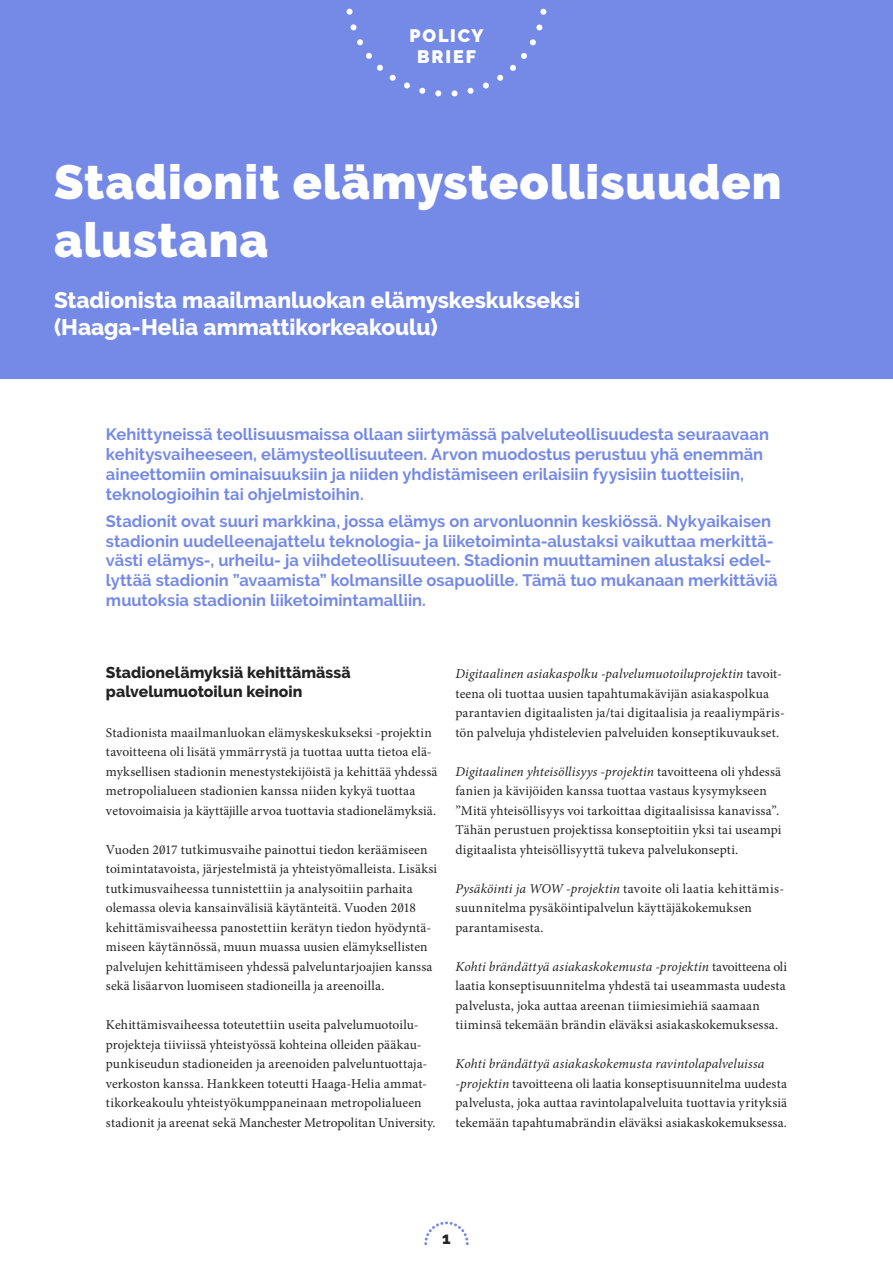
<style>
.page{position:relative;width:893px;height:1263px;background:#fff}
.page>*{position:absolute;margin:0;border:0;box-sizing:border-box;transform-origin:0 0}
.t1{font:900 48px/57.6px "Raleway";letter-spacing:.02em;color:#fff}
.t2{font:800 22.5px/27px "Raleway";color:#fff}
.t3{font:900 18px/21.6px "Raleway";letter-spacing:.105em;color:#fff;text-align:center}
.t4{font:700 16.5px/19.8px "Raleway";color:#758ae8}
.t5{font:800 16.5px "Raleway";color:#232323}
.t6{font:800 15.75px/18.9px "Raleway";letter-spacing:.005em;color:#232323}
.t7{font:13.5px/19.5px "Minion Pro";letter-spacing:.01em;color:#232323}
.s1{font-style:italic}
</style>
<div class="page">
<svg style="left:424px;top:1221px;width:45px;height:24px"></svg>
<div style="left:0;top:0;width:893px;height:379px;background:#758ae7"></div>
<svg style="left:346px;top:8px;width:201px;height:88px"></svg>
<p class="t3" style="left:409px;top:25px;width:76px">POLICY<br>BRIEF</p>
<p class="t1" style="left:54px;top:154px;width:729px">Stadionit elämysteollisuuden alustana</p>
<p class="t2" style="left:54px;top:287px;width:528px">Stadionista maailmanluokan elämyskeskukseksi (Haaga-Helia ammattikorkeakoulu)</p>
<p class="t4" style="left:106px;top:424px;width:664px">Kehittyneissä teollisuusmaissa ollaan siirtymässä palveluteollisuudesta seuraavaan kehitysvaiheeseen, elämysteollisuuteen. Arvon muodostus perustuu yhä enemmän aineettomiin ominaisuuksiin ja niiden yhdistämiseen erilaisiin fyysisiin tuotteisiin, teknologioihin tai ohjelmistoihin.</p>
<p class="t4" style="left:106px;top:511px;width:673px">Stadionit ovat suuri markkina, jossa elämys on arvonluonnin keskiössä. Nykyaikaisen stadionin uudelleenajattelu teknologia- ja liiketoiminta-alustaksi vaikuttaa merkittä&shy;västi elämys-, urheilu- ja viihdeteollisuuteen. Stadionin muuttaminen alustaksi edel&shy;lyttää stadionin ”avaamista” kolmansille osapuolille. Tämä tuo mukanaan merkittäviä muutoksia stadionin liiketoimintamalliin.</p>
<p class="t6" style="left:106px;top:663px;width:246px">Stadionelämyksiä kehittämässä palvelumuotoilun keinoin</p>
<p class="t7" style="left:106px;top:723px;width:333px">Stadionista maailmanluokan elämyskeskukseksi -projektin tavoitteena oli lisätä ymmärrystä ja tuottaa uutta tietoa elä&shy;myksellisen stadionin menestystekijöistä ja kehittää yhdessä metropolialueen stadionien kanssa niiden kykyä tuottaa vetovoimaisia ja käyttäjille arvoa tuottavia stadionelämyksiä.</p>
<p class="t7" style="left:106px;top:840px;width:333px">Vuoden 2017 tutkimusvaihe painottui tiedon keräämiseen toimintatavoista, järjestelmistä ja yhteistyömalleista. Lisäksi tutkimusvaiheessa tunnistettiin ja analysoitiin parhaita olemassa olevia kansainvälisiä käytänteitä. Vuoden 2018 kehittämisvaiheessa panostettiin kerätyn tiedon hyödyntä&shy;miseen käytännössä, muun muassa uusien elämyksellisten palvelujen kehittämiseen yhdessä palveluntarjoajien kanssa sekä lisäarvon luomiseen stadioneilla ja areenoilla.</p>
<p class="t7" style="left:106px;top:1015px;width:331px">Kehittämisvaiheessa toteutettiin useita palvelumuotoilu&shy;projekteja tiiviissä yhteistyössä kohteina olleiden pääkau&shy;punkiseudun stadioneiden ja areenoiden palveluntuottaja&shy;verkoston kanssa. Hankkeen toteutti Haaga-Helia ammat&shy;tikorkeakoulu yhteistyökumppaneinaan metropolialueen stadionit ja areenat sekä Manchester Metropolitan University.</p>
<p class="t7" style="left:455px;top:664px;width:331px"><span class="s1">Digitaalinen asiakaspolku -palvelumuotoiluprojektin</span> tavoit&shy;teena oli tuottaa uusien tapahtumakävijän asiakaspolkua parantavien digitaalisten ja/tai digitaalisia ja reaaliympäris&shy;tön palveluja yhdistelevien palveluiden konseptikuvaukset.</p>
<p class="t7" style="left:455px;top:762px;width:327px"><span class="s1">Digitaalinen yhteisöllisyys -projektin</span> tavoitteena oli yhdessä fanien ja kävijöiden kanssa tuottaa vastaus kysymykseen ”Mitä yhteisöllisyys voi tarkoittaa digitaalisissa kanavissa”.<br>Tähän perustuen projektissa konseptoitiin yksi tai useampi digitaalista yhteisöllisyyttä tukeva palvelukonsepti.</p>
<p class="t7" style="left:455px;top:879px;width:330px"><span class="s1">Pysäköinti ja WOW -projektin</span> tavoite oli laatia kehittämis&shy;suunnitelma pysäköintipalvelun käyttäjäkokemuksen parantamisesta.</p>
<p class="t7" style="left:455px;top:957px;width:333px"><span class="s1">Kohti brändättyä asiakaskokemusta -projektin</span> tavoitteena oli laatia konseptisuunnitelma yhdestä tai useammasta uudesta palvelusta, joka auttaa areenan tiimiesimiehiä saamaan tiiminsä tekemään brändin eläväksi asiakaskokemuksessa.</p>
<p class="t7" style="left:455px;top:1054px;width:333px"><span class="s1">Kohti brändättyä asiakaskokemusta ravintolapalveluissa -projektin</span> tavoitteena oli laatia konseptisuunnitelma uudesta palvelusta, joka auttaa ravintolapalveluita tuottavia yrityksiä tekemään tapahtumabrändin eläväksi asiakaskokemuksessa.</p>
<p class="t5" style="left:442px;top:1228px;width:10px">1</p>
</div>
